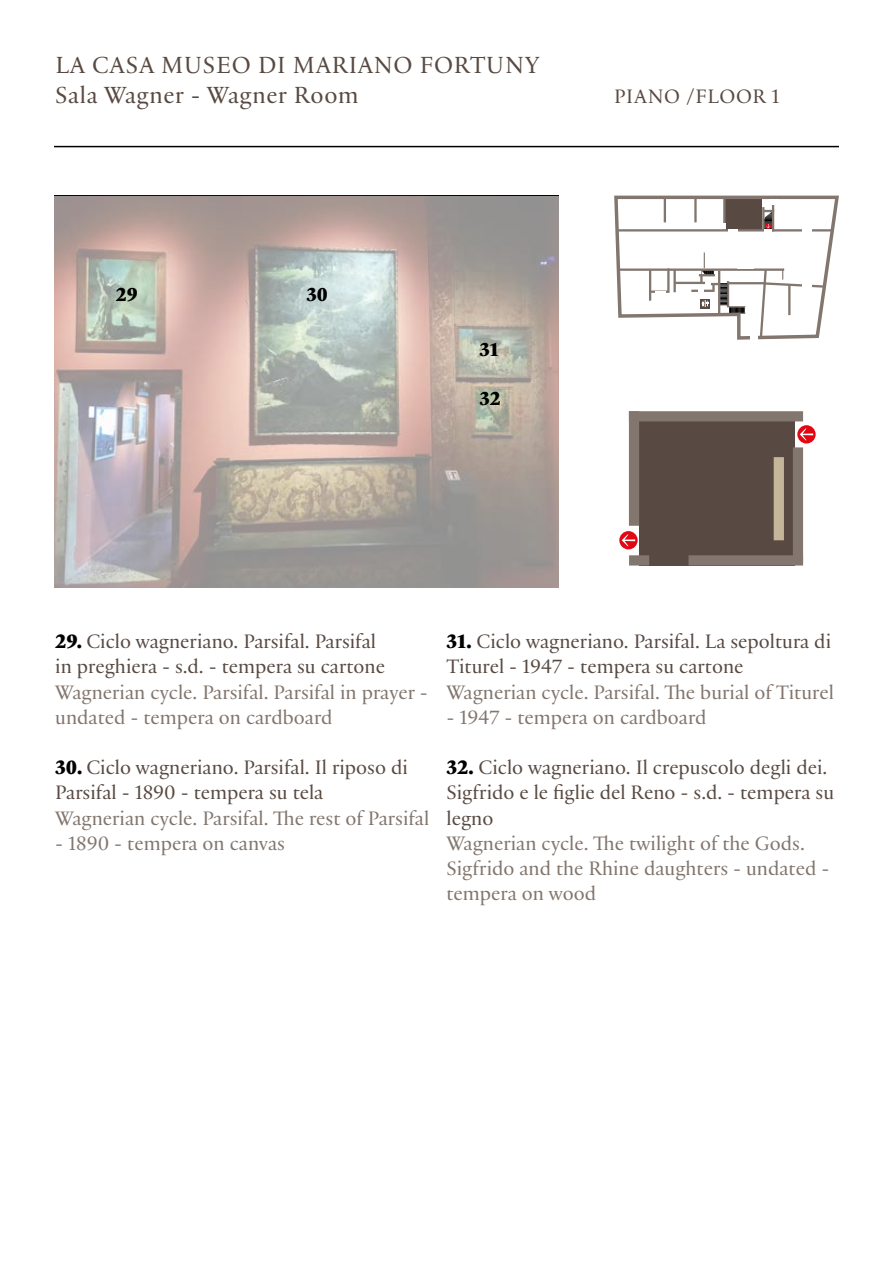
<style>
.page{position:relative;width:893px;height:1263px;background:#fff}
.page>*{position:absolute;margin:0;border:0;box-sizing:border-box;transform-origin:0 0}
.t1{font:25.2px/30.2px "Practice";letter-spacing:.025em;color:#584a42}
.t2{font:21px/25.2px "Practice";color:#584a42}
.t3{font:21px/25.2px "Practice";color:#82766e}
.t4{font:21px "Practice";letter-spacing:.035em;color:#584a42}
.t5{font:900 20.4px "Practice";color:#000}
.s1{font-weight:900;color:#000}
</style>
<div class="page">
<hr style="left:54px;top:146px;width:785px;height:1px;background:#000">
<svg style="left:54px;top:196px;width:505px;height:392px;background:#b6aca6"></svg>
<svg style="left:614px;top:195px;width:225px;height:145px"></svg>
<div style="left:728px;top:229px;width:9px;height:6px;background:#fff"></div>
<div style="left:770px;top:199px;width:9px;height:6px;background:#fff"></div>
<div style="left:639px;top:416px;width:156px;height:149px;background:#584a42"></div>
<div style="left:688px;top:555px;width:115px;height:10px;background:#82766e"></div>
<div style="left:793px;top:447px;width:10px;height:115px;background:#82766e"></div>
<div style="left:629px;top:555px;width:20px;height:10px;background:#82766e"></div>
<div style="left:629px;top:411px;width:10px;height:115px;background:#82766e"></div>
<div style="left:629px;top:411px;width:174px;height:10px;background:#82766e"></div>
<div style="left:774px;top:457px;width:10px;height:83px;background:#c6b699"></div>
<hr style="left:694px;top:197px;width:3px;height:25px;background:#82766e">
<hr style="left:664px;top:197px;width:2px;height:25px;background:#82766e">
<svg style="left:797px;top:425px;width:19px;height:18px"></svg>
<svg style="left:800px;top:428px;width:13px;height:12px"></svg>
<svg style="left:619px;top:531px;width:19px;height:18px"></svg>
<svg style="left:622px;top:534px;width:13px;height:12px"></svg>
<p class="t1" style="left:55px;top:49px;width:486px">LA CASA MUSEO DI MARIANO FORTUNY<br>Sala Wagner - Wagner Room</p>
<p class="t5" style="left:116px;top:279px;width:23px">29</p>
<p class="t5" style="left:306px;top:279px;width:23px">30</p>
<p class="t5" style="left:479px;top:334px;width:21px">31</p>
<p class="t5" style="left:479px;top:383px;width:23px">32</p>
<p class="t4" style="left:614px;top:83px;width:167px">PIANO /FLOOR 1</p>
<p class="t2" style="left:55px;top:628px;width:331px"><span class="s1">29.</span> Ciclo wagneriano. Parsifal. Parsifal in preghiera - s.d. - tempera su cartone</p>
<p class="t3" style="left:55px;top:678px;width:374px">Wagnerian cycle. Parsifal. Parsifal in prayer - undated - tempera on cardboard</p>
<p class="t2" style="left:55px;top:754px;width:354px"><span class="s1">30.</span> Ciclo wagneriano. Parsifal. Il riposo di<br>Parsifal - 1890 - tempera su tela</p>
<p class="t3" style="left:55px;top:804px;width:376px">Wagnerian cycle. Parsifal. The rest of Parsifal</p>
<p class="t3" style="left:55px;top:830px;width:231px">- 1890 - tempera on canvas</p>
<p class="t2" style="left:446px;top:628px;width:386px"><span class="s1">31.</span> Ciclo wagneriano. Parsifal. La sepoltura di<br>Titurel - 1947 - tempera su cartone</p>
<p class="t3" style="left:446px;top:678px;width:389px">Wagnerian cycle. Parsifal. The burial of Titurel</p>
<p class="t3" style="left:446px;top:704px;width:262px">- 1947 - tempera on cardboard</p>
<p class="t2" style="left:446px;top:754px;width:389px"><span class="s1">32.</span> Ciclo wagneriano. Il crepuscolo degli dei.<br>Sigfrido e le figlie del Reno - s.d. - tempera su legno</p>
<p class="t3" style="left:446px;top:830px;width:384px">Wagnerian cycle. The twilight of the Gods.<br>Sigfrido and the Rhine daughters - undated - tempera on wood</p>
</div>
